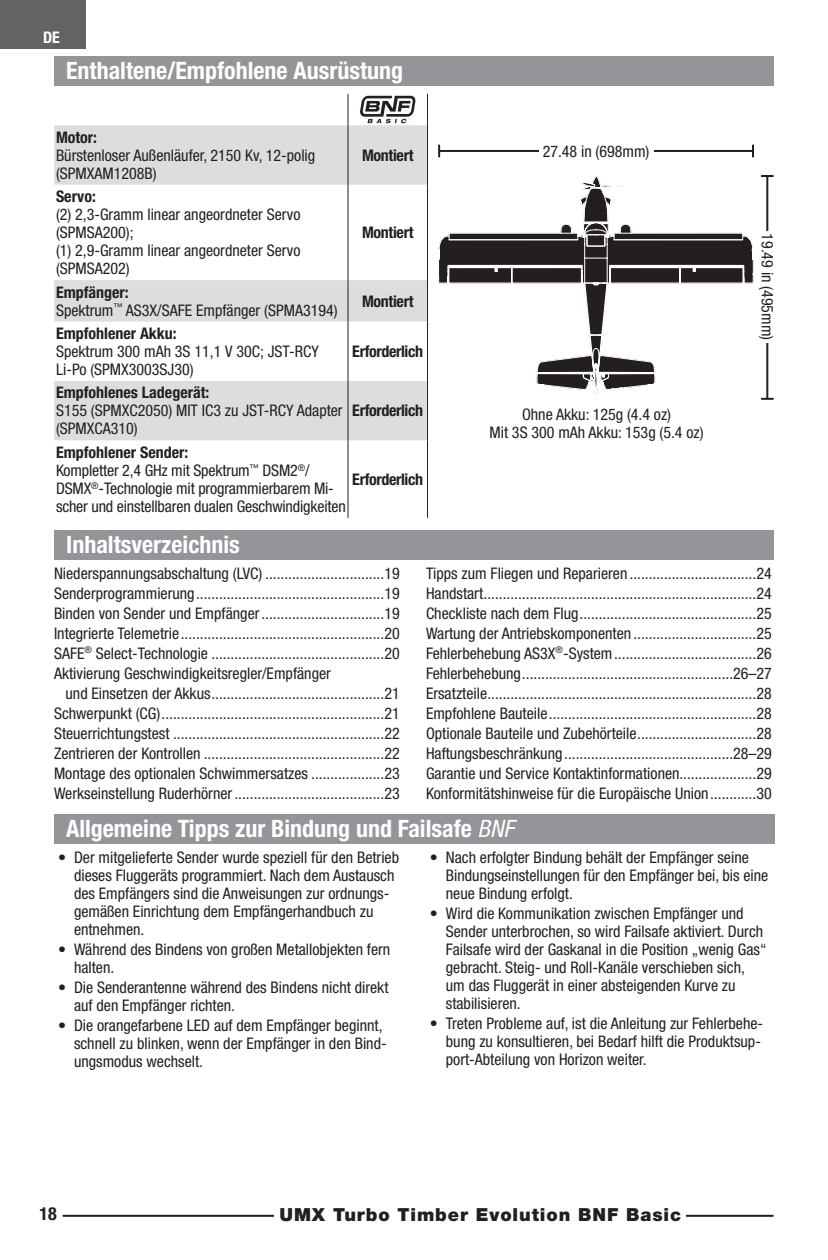
<style>
.page{position:relative;width:828px;height:1260px;background:#fff}
.page>*{position:absolute;margin:0;border:0;box-sizing:border-box;transform-origin:0 0}
.EFL_Main_Header{font:700 condensed 24px "Helvetica Neue LT Std";color:#fff}
.t1{font:900 18px "Helvetica Neue LT Std";letter-spacing:.05em;color:#231f20}
.t2{font:700 condensed 18px "Helvetica Neue LT Std";color:#231f20}
.EFL_Body_Text{font:condensed 16px/18px "Helvetica Neue LT Std";color:#231f20}
.EFL_Table_Text{font:condensed 16px/18px "Helvetica Neue LT Std";color:#231f20}
.EFL_Bold_Body_Copy_C{font:700 condensed 16px "Helvetica Neue LT Std";letter-spacing:-.02em;color:#231f20}
.t3{font:700 condensed 16px "Helvetica Neue LT Std";color:#fff}
.s1{font-weight:700}
.s2{font-weight:400;font-style:italic}
</style>
<div class="page">
<div style="left:0;top:0;width:85px;height:49px;background:#636366"></div>
<hr style="left:63px;top:1215px;width:711px;height:2px;background:#231f20">
<div style="left:274px;top:1201px;width:412px;height:28px;background:#fff"></div>
<div style="left:54px;top:530px;width:720px;height:30px;background:#939598"></div>
<div style="left:54px;top:56px;width:720px;height:30px;background:#939598"></div>
<svg style="left:54px;top:125px;width:373px;height:315px;fill:#e0e1e3"></svg>
<hr style="left:348px;top:94px;width:1px;height:31px;background:#231f20">
<hr style="left:427px;top:94px;width:1px;height:31px;background:#231f20">
<hr style="left:348px;top:125px;width:1px;height:60px;background:#231f20">
<hr style="left:427px;top:125px;width:1px;height:60px;background:#231f20">
<hr style="left:348px;top:185px;width:1px;height:95px;background:#231f20">
<hr style="left:427px;top:185px;width:1px;height:95px;background:#231f20">
<hr style="left:348px;top:280px;width:1px;height:42px;background:#231f20">
<hr style="left:427px;top:280px;width:1px;height:42px;background:#231f20">
<hr style="left:348px;top:322px;width:1px;height:59px;background:#231f20">
<hr style="left:427px;top:322px;width:1px;height:59px;background:#231f20">
<hr style="left:348px;top:381px;width:1px;height:59px;background:#231f20">
<hr style="left:427px;top:381px;width:1px;height:59px;background:#231f20">
<hr style="left:348px;top:440px;width:1px;height:78px;background:#231f20">
<hr style="left:427px;top:440px;width:1px;height:78px;background:#231f20">
<svg style="left:360px;top:96px;width:56px;height:27px"></svg>
<div style="left:54px;top:814px;width:720px;height:30px;background:#939598"></div>
<svg style="left:762px;top:398px;width:11px;height:2px"></svg>
<hr style="left:766px;top:177px;width:2px;height:221px;background:#231f20">
<svg style="left:762px;top:175px;width:11px;height:2px"></svg>
<div style="left:759px;top:231px;width:17px;height:112px;background:#fff"></div>
<svg style="left:438px;top:144px;width:316px;height:256px"></svg>
<p class="t3" style="left:43px;top:28px;width:18px">DE</p>
<p class="EFL_Main_Header" style="left:66px;top:56px;width:339px">Enthaltene/Empfohlene Ausrüstung</p>
<p class="EFL_Body_Text" style="left:56px;top:128px;width:261px"><span class="s1">Motor:<br></span>Bürstenloser Außenläufer, 2150 Kv, 12-polig (SPMXAM1208B)</p>
<p class="EFL_Table_Text" style="left:56px;top:187px;width:246px"><span class="s1">Servo:<br></span>(2) 2,3-Gramm linear angeordneter Servo (SPMSA200);</p>
<p class="EFL_Table_Text" style="left:56px;top:241px;width:246px">(1) 2,9-Gramm linear angeordneter Servo (SPMSA202)</p>
<p class="EFL_Bold_Body_Copy_C" style="left:362px;top:145px;width:53px">Montiert</p>
<p class="EFL_Bold_Body_Copy_C" style="left:362px;top:223px;width:53px">Montiert</p>
<p class="EFL_Body_Text" style="left:56px;top:283px;width:283px"><span class="s1">Empfänger:<br></span>Spektrum<sup>™</sup> AS3X/SAFE Empfänger (SPMA3194)</p>
<p class="EFL_Bold_Body_Copy_C" style="left:362px;top:291px;width:53px">Montiert</p>
<p class="EFL_Body_Text" style="left:56px;top:324px;width:264px"><span class="s1">Empfohlener Akku:<br></span>Spektrum 300 mAh 3S 11,1 V 30C; JST-RCY<br>Li-Po (SPMX3003SJ30)</p>
<p class="EFL_Bold_Body_Copy_C" style="left:352px;top:342px;width:72px">Erforderlich</p>
<p class="EFL_Body_Text" style="left:56px;top:384px;width:288px"><span class="s1">Empfohlenes Ladegerät:<br></span>S155 (SPMXC2050) MIT IC3 zu JST-RCY Adapter (SPMXCA310)</p>
<p class="EFL_Body_Text" style="left:56px;top:443px;width:291px"><span class="s1">Empfohlener Sender:<br></span>Kompletter 2,4 GHz mit Spektrum<sup>™</sup> DSM2<sup>®</sup>/ DSMX<sup>®</sup>-Technologie mit programmierbarem Mi&shy;scher und einstellbaren dualen Geschwindigkeiten</p>
<p class="EFL_Bold_Body_Copy_C" style="left:352px;top:401px;width:72px">Erforderlich</p>
<p class="EFL_Bold_Body_Copy_C" style="left:352px;top:469px;width:72px">Erforderlich</p>
<p class="EFL_Main_Header" style="left:66px;top:530px;width:175px">Inhaltsverzeichnis</p>
<p class="EFL_Body_Text" style="left:543px;top:142px;width:108px">27.48 in (698mm)</p>
<p class="EFL_Body_Text" style="left:522px;top:406px;width:151px">Ohne Akku: 125g (4.4 oz)</p>
<p class="EFL_Body_Text" style="left:489px;top:424px;width:216px">Mit 3S 300 mAh Akku: 153g (5.4 oz)</p>
<p class="EFL_Body_Text" style="left:777px;top:233px;width:108px;rotate:90deg">19.49 in (495mm)</p>
<p class="EFL_Body_Text" style="left:54px;top:564px;width:348px">Niederspannungsabschaltung (LVC) ...............................19</p>
<p class="EFL_Body_Text" style="left:54px;top:584px;width:348px">Senderprogrammierung.................................................19</p>
<p class="EFL_Body_Text" style="left:54px;top:604px;width:348px">Binden von Sender und Empfänger................................19</p>
<p class="EFL_Body_Text" style="left:54px;top:624px;width:348px">Integrierte Telemetrie.....................................................20</p>
<p class="EFL_Body_Text" style="left:54px;top:644px;width:348px">SAFE<sup>®</sup> Select-Technologie .............................................20</p>
<p class="EFL_Body_Text" style="left:66px;top:663px;width:336px;line-height:20px;text-indent:-12px">Aktivierung Geschwindigkeitsregler/Empfänger<br>und Einsetzen der Akkus.............................................21</p>
<p class="EFL_Body_Text" style="left:54px;top:704px;width:348px">Schwerpunkt (CG)..........................................................21</p>
<p class="EFL_Body_Text" style="left:54px;top:724px;width:348px">Steuerrichtungstest .......................................................22</p>
<p class="EFL_Body_Text" style="left:54px;top:744px;width:348px">Zentrieren der Kontrollen ...............................................22</p>
<p class="EFL_Body_Text" style="left:54px;top:764px;width:348px">Montage des optionalen Schwimmersatzes ...................23</p>
<p class="EFL_Body_Text" style="left:54px;top:784px;width:348px">Werkseinstellung Ruderhörner.......................................23</p>
<p class="EFL_Body_Text" style="left:426px;top:564px;width:348px">Tipps zum Fliegen und Reparieren .................................24</p>
<p class="EFL_Body_Text" style="left:426px;top:584px;width:348px">Handstart.......................................................................24</p>
<p class="EFL_Body_Text" style="left:426px;top:604px;width:348px">Checkliste nach dem Flug..............................................25</p>
<p class="EFL_Body_Text" style="left:426px;top:624px;width:348px">Wartung der Antriebskomponenten ................................25</p>
<p class="EFL_Body_Text" style="left:426px;top:644px;width:348px">Fehlerbehebung AS3X<sup>®</sup>-System.....................................26</p>
<p class="EFL_Body_Text" style="left:426px;top:664px;width:348px">Fehlerbehebung.......................................................26–27</p>
<p class="EFL_Body_Text" style="left:426px;top:684px;width:348px">Ersatzteile......................................................................28</p>
<p class="EFL_Body_Text" style="left:426px;top:704px;width:348px">Empfohlene Bauteile......................................................28</p>
<p class="EFL_Body_Text" style="left:426px;top:724px;width:348px">Optionale Bauteile und Zubehörteile...............................28</p>
<p class="EFL_Body_Text" style="left:426px;top:744px;width:348px">Haftungsbeschränkung............................................28–29</p>
<p class="EFL_Body_Text" style="left:426px;top:764px;width:348px">Garantie und Service Kontaktinformationen....................29</p>
<p class="EFL_Body_Text" style="left:426px;top:784px;width:348px">Konformitätshinweise für die Europäische Union............30</p>
<p class="EFL_Main_Header" style="left:66px;top:814px;width:450px">Allgemeine Tipps zur Bindung und Failsafe <span class="s2">BNF</span></p>
<p class="EFL_Body_Text" style="left:74px;top:848px;width:327px;text-indent:-16px">• Der mitgelieferte Sender wurde speziell für den Betrieb dieses Fluggeräts programmiert. Nach dem Austausch des Empfängers sind die Anweisungen zur ordnungs&shy;gemäßen Einrichtung dem Empfängerhandbuch zu entnehmen.</p>
<p class="EFL_Body_Text" style="left:74px;top:940px;width:318px;text-indent:-16px">• Während des Bindens von großen Metallobjekten fern halten.</p>
<p class="EFL_Body_Text" style="left:74px;top:978px;width:316px;text-indent:-16px">• Die Senderantenne während des Bindens nicht direkt auf den Empfänger richten.</p>
<p class="EFL_Body_Text" style="left:74px;top:1016px;width:314px;text-indent:-16px">• Die orangefarbene LED auf dem Empfänger beginnt, schnell zu blinken, wenn der Empfänger in den Bind&shy;ungsmodus wechselt.</p>
<p class="EFL_Body_Text" style="left:446px;top:848px;width:324px;text-indent:-16px">• Nach erfolgter Bindung behält der Empfänger seine<br>Bindungseinstellungen für den Empfänger bei, bis eine neue Bindung erfolgt.</p>
<p class="EFL_Body_Text" style="left:446px;top:904px;width:322px;text-indent:-16px">• Wird die Kommunikation zwischen Empfänger und Sender unterbrochen, so wird Failsafe aktiviert. Durch Failsafe wird der Gaskanal in die Position „wenig Gas“ gebracht. Steig- und Roll-Kanäle verschieben sich, um das Fluggerät in einer absteigenden Kurve zu stabilisieren.</p>
<p class="EFL_Body_Text" style="left:446px;top:1014px;width:319px;text-indent:-16px">• Treten Probleme auf, ist die Anleitung zur Fehlerbehe&shy;bung zu konsultieren, bei Bedarf hilft die Produktsup&shy;port-Abteilung von Horizon weiter.</p>
<p class="t2" style="left:40px;top:1203px;width:19px">18</p>
<p class="t1" style="left:280px;top:1204px;width:403px">UMX Turbo Timber Evolution BNF Basic</p>
</div>
